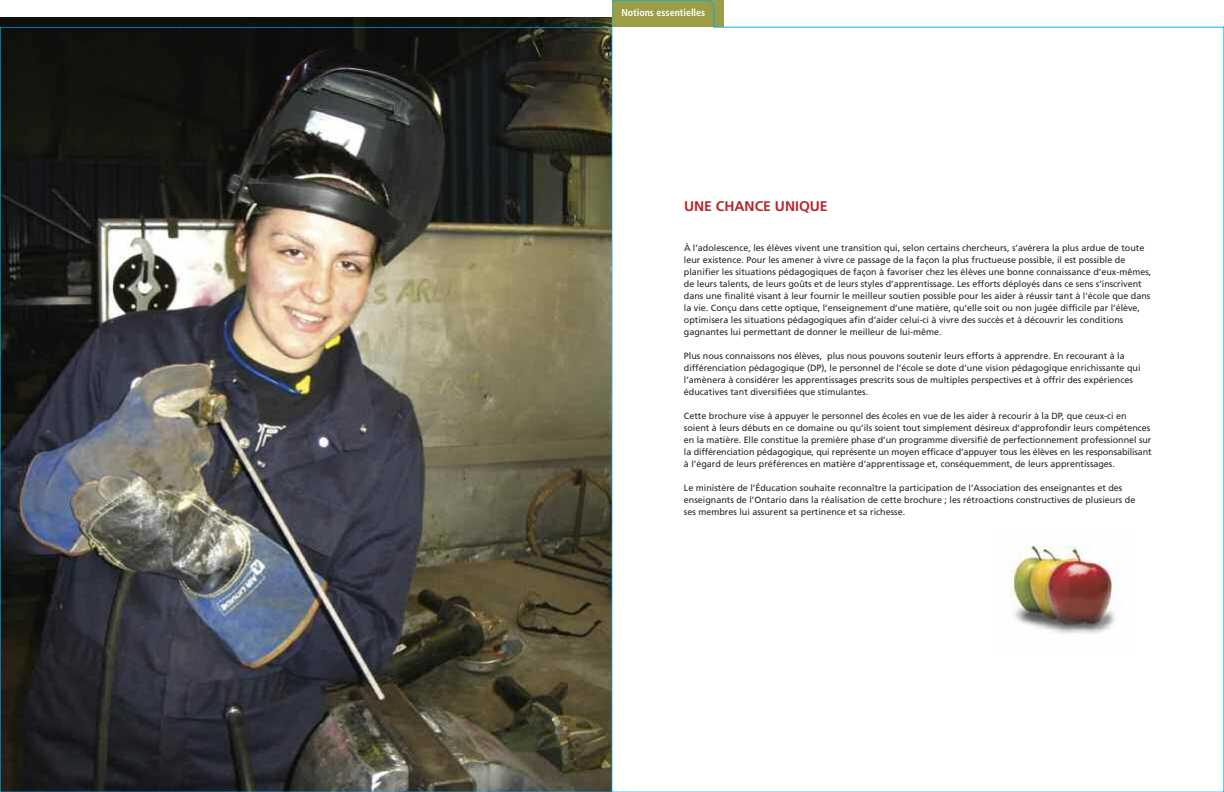
<style>
.page{position:relative;width:1224px;height:792px;background:#fff}
.page>*{position:absolute;margin:0;border:0;box-sizing:border-box;transform-origin:0 0}
.t1{font:700 14px "Frutiger";color:#b5272e}
.t2{font:700 condensed 10px "Frutiger";color:#fff}
.t3{font:9px/12px "Frutiger";color:#272627}
</style>
<div class="page">
<img style="left:0;top:18px;width:612px;height:772px">
<svg style="left:612px;top:0;width:612px;height:792px"></svg>
<p class="t2" style="left:621px;top:9px;width:85px">Notions essentielles</p>
<h1 class="t1" style="left:684px;top:200px;width:145px">UNE CHANCE UNIQUE</h1>
<p class="t3" style="left:684px;top:243px;width:469px">À l’adolescence, les élèves vivent une transition qui, selon certains chercheurs, s’avérera la plus ardue de toute leur existence. Pour les amener à vivre ce passage de la façon la plus fructueuse possible, il est possible de planifier les situations pédagogiques de façon à favoriser chez les élèves une bonne connaissance d’eux-mêmes, de leurs talents, de leurs goûts et de leurs styles d’apprentissage. Les efforts déployés dans ce sens s’inscrivent dans une finalité visant à leur fournir le meilleur soutien possible pour les aider à réussir tant à l'école que dans la vie. Conçu dans cette optique, l’enseignement d’une matière, qu’elle soit ou non jugée difficile par l’élève, optimisera les situations pédagogiques afin d’aider celui-ci à vivre des succès et à découvrir les conditions gagnantes lui permettant de donner le meilleur de lui-même.</p>
<p class="t3" style="left:684px;top:351px;width:458px">Plus nous connaissons nos élèves, plus nous pouvons soutenir leurs efforts à apprendre. En recourant à la différenciation pédagogique (DP), le personnel de l’école se dote d’une vision pédagogique enrichissante qui l’amènera à considérer les apprentissages prescrits sous de multiples perspectives et à offrir des expériences éducatives tant diversifiées que stimulantes.</p>
<p class="t3" style="left:684px;top:411px;width:469px">Cette brochure vise à appuyer le personnel des écoles en vue de les aider à recourir à la DP, que ceux-ci en soient à leurs débuts en ce domaine ou qu’ils soient tout simplement désireux d’approfondir leurs compétences en la matière. Elle constitue la première phase d’un programme diversifié de perfectionnement professionnel sur la différenciation pédagogique, qui représente un moyen efficace d’appuyer tous les élèves en les responsabilisant à l’égard de leurs préférences en matière d’apprentissage et, conséquemment, de leurs apprentissages.</p>
<p class="t3" style="left:684px;top:483px;width:453px">Le ministère de l’Éducation souhaite reconnaître la participation de l’Association des enseignantes et des enseignants de l’Ontario dans la réalisation de cette brochure ; les rétroactions constructives de plusieurs de ses membres lui assurent sa pertinence et sa richesse.</p>
</div>
